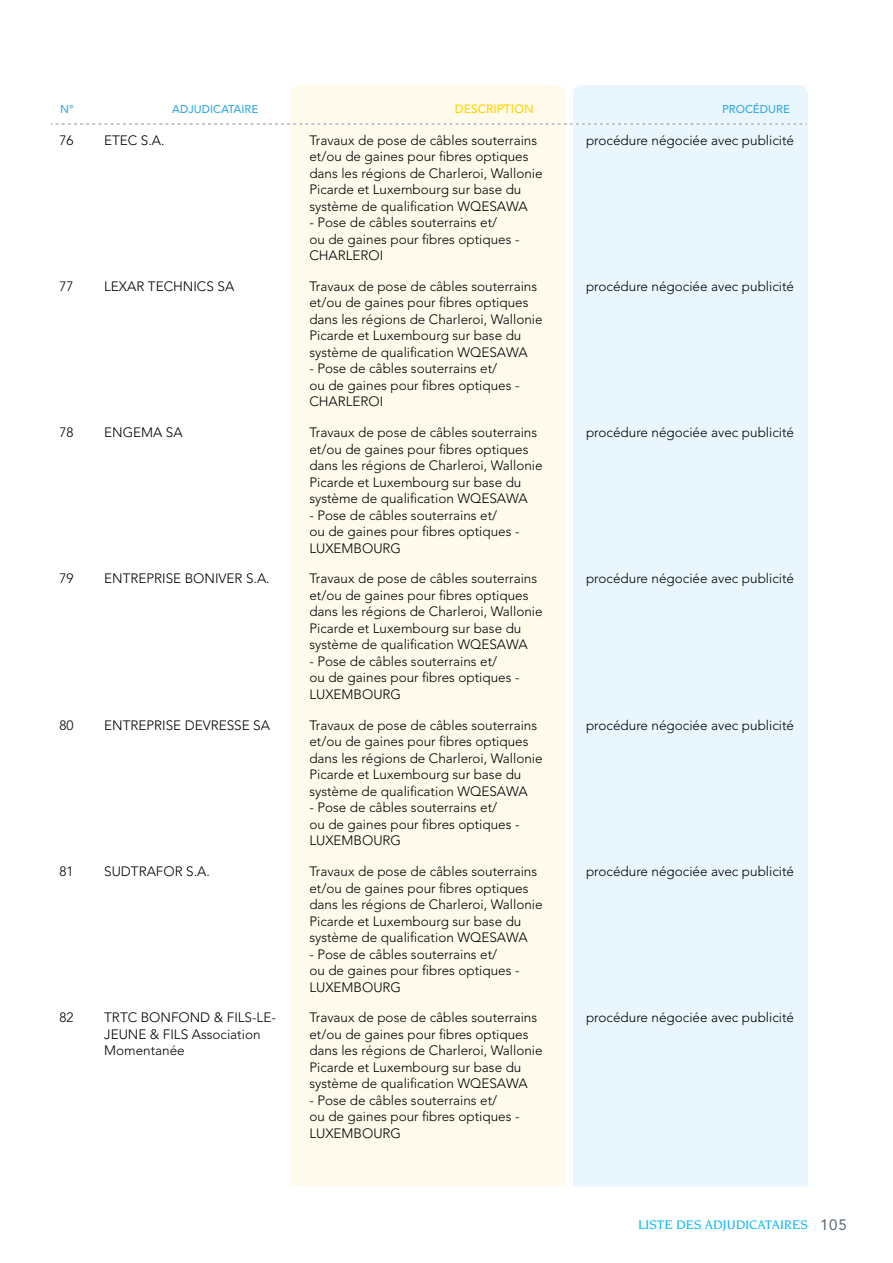
<style>
.page{position:relative;width:893px;height:1263px;background:#fff}
.page>*{position:absolute;margin:0;border:0;box-sizing:border-box;transform-origin:0 0}
.t1{font:300 13.5px/16.5px "Avenir LT";color:#000}
.t2{font:500 13.5px "Novarese LT";color:#0bbbef}
.t3{font:500 12px "Avenir LT";color:#ffd300}
.t4{font:500 11.25px "Avenir LT";color:#36a9e1}
.s1{font-family:"Avenir LT";font-weight:400;font-size:15px;color:#58666d}
</style>
<div class="page">
<div style="left:573px;top:85px;width:235px;height:1101px;background:#e9f6fe"></div>
<div style="left:290px;top:85px;width:276px;height:1101px;background:#fffbec"></div>
<svg style="left:51px;top:124px;width:756px;height:1px"></svg>
<p class="t4" style="left:60px;top:103px;width:15px">N°</p>
<p class="t4" style="left:172px;top:103px;width:88px">ADJUDICATAIRE</p>
<p class="t3" style="left:455px;top:102px;width:80px">DESCRIPTION</p>
<p class="t4" style="left:722px;top:103px;width:69px">PROCÉDURE</p>
<p class="t1" style="left:60px;top:132px;width:16px">76</p>
<p class="t1" style="left:104px;top:132px;width:60px">ETEC S.A.</p>
<p class="t1" style="left:309px;top:132px;width:235px">Travaux de pose de câbles souterrains et/ou de gaines pour fibres optiques dans les régions de Charleroi, Wallonie Picarde et Luxembourg sur base du système de qualification WQESAWA</p>
<p class="t1" style="left:309px;top:214px;width:212px">- Pose de câbles souterrains et/<br>ou de gaines pour fibres optiques -<br>CHARLEROI</p>
<p class="t1" style="left:586px;top:132px;width:210px">procédure négociée avec publicité</p>
<p class="t1" style="left:60px;top:278px;width:16px">77</p>
<p class="t1" style="left:104px;top:278px;width:132px">LEXAR TECHNICS SA</p>
<p class="t1" style="left:309px;top:278px;width:235px">Travaux de pose de câbles souterrains et/ou de gaines pour fibres optiques dans les régions de Charleroi, Wallonie Picarde et Luxembourg sur base du système de qualification WQESAWA</p>
<p class="t1" style="left:309px;top:360px;width:212px">- Pose de câbles souterrains et/<br>ou de gaines pour fibres optiques -<br>CHARLEROI</p>
<p class="t1" style="left:60px;top:424px;width:16px">78</p>
<p class="t1" style="left:104px;top:424px;width:80px">ENGEMA SA</p>
<p class="t1" style="left:309px;top:424px;width:235px">Travaux de pose de câbles souterrains et/ou de gaines pour fibres optiques dans les régions de Charleroi, Wallonie Picarde et Luxembourg sur base du système de qualification WQESAWA</p>
<p class="t1" style="left:309px;top:507px;width:212px">- Pose de câbles souterrains et/<br>ou de gaines pour fibres optiques -<br>LUXEMBOURG</p>
<p class="t1" style="left:60px;top:571px;width:16px">79</p>
<p class="t1" style="left:104px;top:571px;width:165px">ENTREPRISE BONIVER S.A.</p>
<p class="t1" style="left:309px;top:571px;width:235px">Travaux de pose de câbles souterrains et/ou de gaines pour fibres optiques dans les régions de Charleroi, Wallonie Picarde et Luxembourg sur base du système de qualification WQESAWA</p>
<p class="t1" style="left:309px;top:653px;width:212px">- Pose de câbles souterrains et/<br>ou de gaines pour fibres optiques -<br>LUXEMBOURG</p>
<p class="t1" style="left:60px;top:717px;width:16px">80</p>
<p class="t1" style="left:104px;top:717px;width:167px">ENTREPRISE DEVRESSE SA</p>
<p class="t1" style="left:309px;top:717px;width:235px">Travaux de pose de câbles souterrains et/ou de gaines pour fibres optiques dans les régions de Charleroi, Wallonie Picarde et Luxembourg sur base du système de qualification WQESAWA</p>
<p class="t1" style="left:309px;top:799px;width:212px">- Pose de câbles souterrains et/<br>ou de gaines pour fibres optiques -<br>LUXEMBOURG</p>
<p class="t1" style="left:60px;top:863px;width:16px">81</p>
<p class="t1" style="left:104px;top:863px;width:105px">SUDTRAFOR S.A.</p>
<p class="t1" style="left:309px;top:863px;width:235px">Travaux de pose de câbles souterrains et/ou de gaines pour fibres optiques dans les régions de Charleroi, Wallonie Picarde et Luxembourg sur base du système de qualification WQESAWA</p>
<p class="t1" style="left:309px;top:946px;width:212px">- Pose de câbles souterrains et/<br>ou de gaines pour fibres optiques -<br>LUXEMBOURG</p>
<p class="t1" style="left:60px;top:1009px;width:16px">82</p>
<p class="t1" style="left:104px;top:1009px;width:173px">TRTC BONFOND &amp; FILS-LE-<br>JEUNE &amp; FILS Association<br>Momentanée</p>
<p class="t1" style="left:309px;top:1009px;width:235px">Travaux de pose de câbles souterrains et/ou de gaines pour fibres optiques dans les régions de Charleroi, Wallonie Picarde et Luxembourg sur base du système de qualification WQESAWA</p>
<p class="t1" style="left:309px;top:1092px;width:212px">- Pose de câbles souterrains et/<br>ou de gaines pour fibres optiques -<br>LUXEMBOURG</p>
<p class="t1" style="left:586px;top:278px;width:210px">procédure négociée avec publicité</p>
<p class="t1" style="left:586px;top:424px;width:210px">procédure négociée avec publicité</p>
<p class="t1" style="left:586px;top:571px;width:210px">procédure négociée avec publicité</p>
<p class="t1" style="left:586px;top:717px;width:210px">procédure négociée avec publicité</p>
<p class="t1" style="left:586px;top:863px;width:210px">procédure négociée avec publicité</p>
<p class="t1" style="left:586px;top:1009px;width:210px">procédure négociée avec publicité</p>
<p class="t2" style="left:638px;top:1217px;width:210px">LISTE DES ADJUDICATAIRES <span class="s1">105</span></p>
</div>
